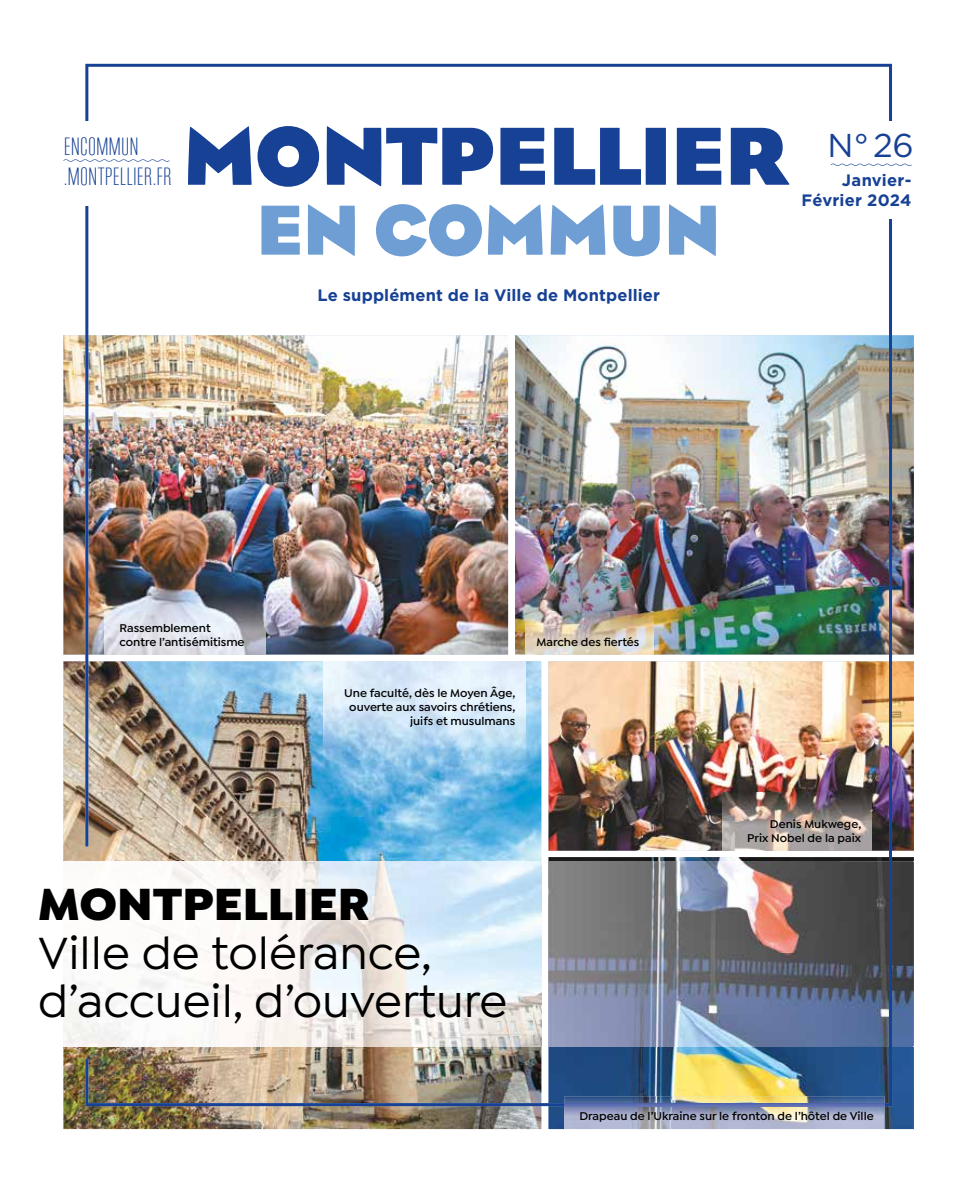
<style>
.page{position:relative;width:978px;height:1191px;background:#fff}
.page>*{position:absolute;margin:0;border:0;box-sizing:border-box;transform-origin:0 0}
.t1{font:500 48px/48.3px "Isidora Sans";color:#000}
.t2{font:900 48px "Isidora Sans";color:#000}
.t3{font:33px "Gotham";color:#164194}
.t4{font:24.75px/30px "Filmotype Gay";letter-spacing:-.02em;color:#164194}
.t5{font:700 16.5px/19.5px "Gotham";letter-spacing:.005em;color:#164194;text-align:right}
.t6{font:600 12px/14.2px "Isidora Sans";color:#000;text-align:right}
</style>
<div class="page">
<img style="left:63px;top:335px;width:22px;height:319px">
<img style="left:892px;top:335px;width:22px;height:319px">
<img style="left:63px;top:661px;width:478px;height:468px">
<img style="left:892px;top:661px;width:22px;height:189px">
<img style="left:549px;top:857px;width:365px;height:272px">
<img style="left:892px;top:861px;width:22px;height:185px">
<img style="left:85px;top:64px;width:807px;height:1042px">
<div style="left:882px;top:121px;width:17px;height:98px;background:#fff"></div>
<svg style="left:831px;top:164px;width:81px;height:2px"></svg>
<svg style="left:261px;top:204px;width:455px;height:52px"></svg>
<svg style="left:188px;top:126px;width:602px;height:61px"></svg>
<img style="left:63px;top:861px;width:469px;height:187px">
<div style="left:75px;top:121px;width:17px;height:85px;background:#fff"></div>
<svg style="left:63px;top:159px;width:107px;height:3px"></svg>
<img style="left:526px;top:611px;width:127px;height:43px">
<img style="left:723px;top:792px;width:149px;height:58px">
<img style="left:104px;top:596px;width:162px;height:58px">
<hr style="left:564px;top:1129px;width:320px;height:1px;background:#f8f9fb">
<img style="left:564px;top:1096px;width:320px;height:33px">
<hr style="left:564px;top:1103px;width:320px;height:3px;background:#586ab0">
<img style="left:324px;top:661px;width:202px;height:98px">
<h3 class="t4" style="left:64px;top:132px;width:110px">ENCOMMUN .MONTPELLIER.FR</h3>
<h3 class="t5" style="left:317px;top:285px;width:344px">Le supplément de la Ville de Montpellier</h3>
<h2 class="t3" style="left:827px;top:127px;width:88px">N° 26</h2>
<h3 class="t5" style="left:802px;top:170px;width:111px">Janvier-<br>Février 2024</h3>
<p class="t6" style="left:120px;top:620px;width:127px;text-align:left">Rassemblement contre l’antisémitisme</p>
<p class="t6" style="left:344px;top:685px;width:173px">Une faculté, dès le Moyen Âge, ouverte aux savoirs chrétiens, juifs et musulmans</p>
<p class="t6" style="left:536px;top:635px;width:104px">Marche des fiertés</p>
<h1 class="t2" style="left:38px;top:873px;width:333px">MONTPELLIER</h1>
<h1 class="t1" style="left:38px;top:928px;width:471px">Ville de tolérance, d’accueil, d’ouverture</h1>
<p class="t6" style="left:747px;top:817px;width:116px">Denis Mukwege,<br>Prix Nobel de la paix</p>
<p class="t6" style="left:579px;top:1109px;width:296px">Drapeau de l’Ukraine sur le fronton de l’hôtel de Ville</p>
</div>
